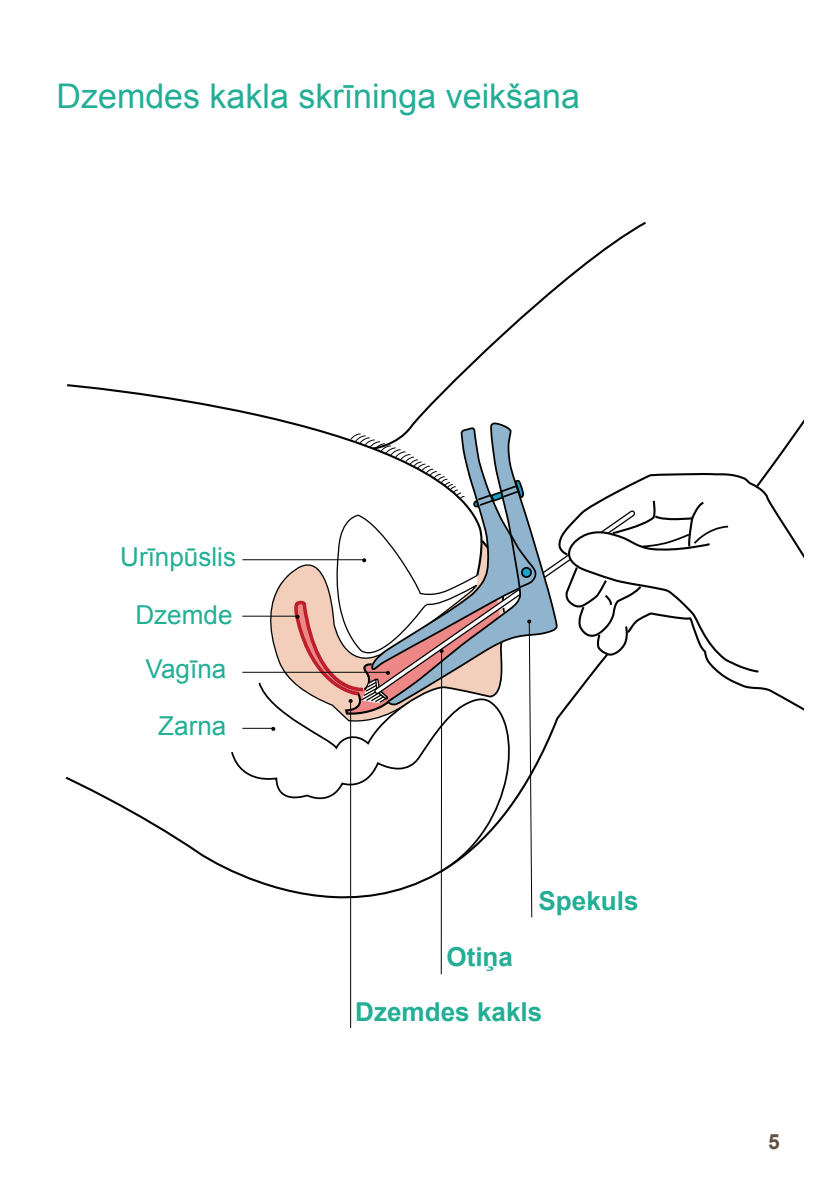
<style>
.page{position:relative;width:838px;height:1190px;background:#fff}
.page>*{position:absolute;margin:0;border:0;box-sizing:border-box;transform-origin:0 0}
.t1{font:34px "Arial";color:#23ae95}
.t2{font:26px/54px "Arial";color:#23ae95;text-align:center}
.t3{font:700 26px/54px "Arial";color:#23ae95}
.t4{font:700 21px "Arial";color:#625042}
</style>
<div class="page">
<svg style="left:451px;top:222px;width:195px;height:161px"></svg>
<svg style="left:67px;top:383px;width:387px;height:178px"></svg>
<svg style="left:386px;top:401px;width:171px;height:234px"></svg>
<svg style="left:557px;top:472px;width:212px;height:157px"></svg>
<svg style="left:564px;top:484px;width:239px;height:228px"></svg>
<hr style="left:242px;top:616px;width:56px;height:1px;background:#040503">
<hr style="left:242px;top:728px;width:31px;height:1px;background:#040503">
<hr style="left:242px;top:672px;width:146px;height:1px;background:#040503">
<hr style="left:242px;top:559px;width:122px;height:1px;background:#040503">
<hr style="left:441px;top:650px;width:1px;height:324px;background:#040503">
<hr style="left:350px;top:700px;width:1px;height:328px;background:#040503">
<svg style="left:258px;top:428px;width:280px;height:490px"></svg>
<p class="t1" style="left:57px;top:74px;width:525px">Dzemdes kakla skrīninga veikšana</p>
<p class="t2" style="left:120px;top:531px;width:117px">Urīnpūslis</p>
<p class="t2" style="left:135px;top:588px;width:99px">Dzemde<br>Vagīna</p>
<p class="t2" style="left:158px;top:699px;width:70px">Zarna</p>
<p class="t3" style="left:539px;top:874px;width:102px">Spekuls</p>
<p class="t3" style="left:355px;top:931px;width:188px;text-indent:91px">Otiņa<br>Dzemdes kakls</p>
<p class="t4" style="left:768px;top:1128px;width:13px">5</p>
</div>
